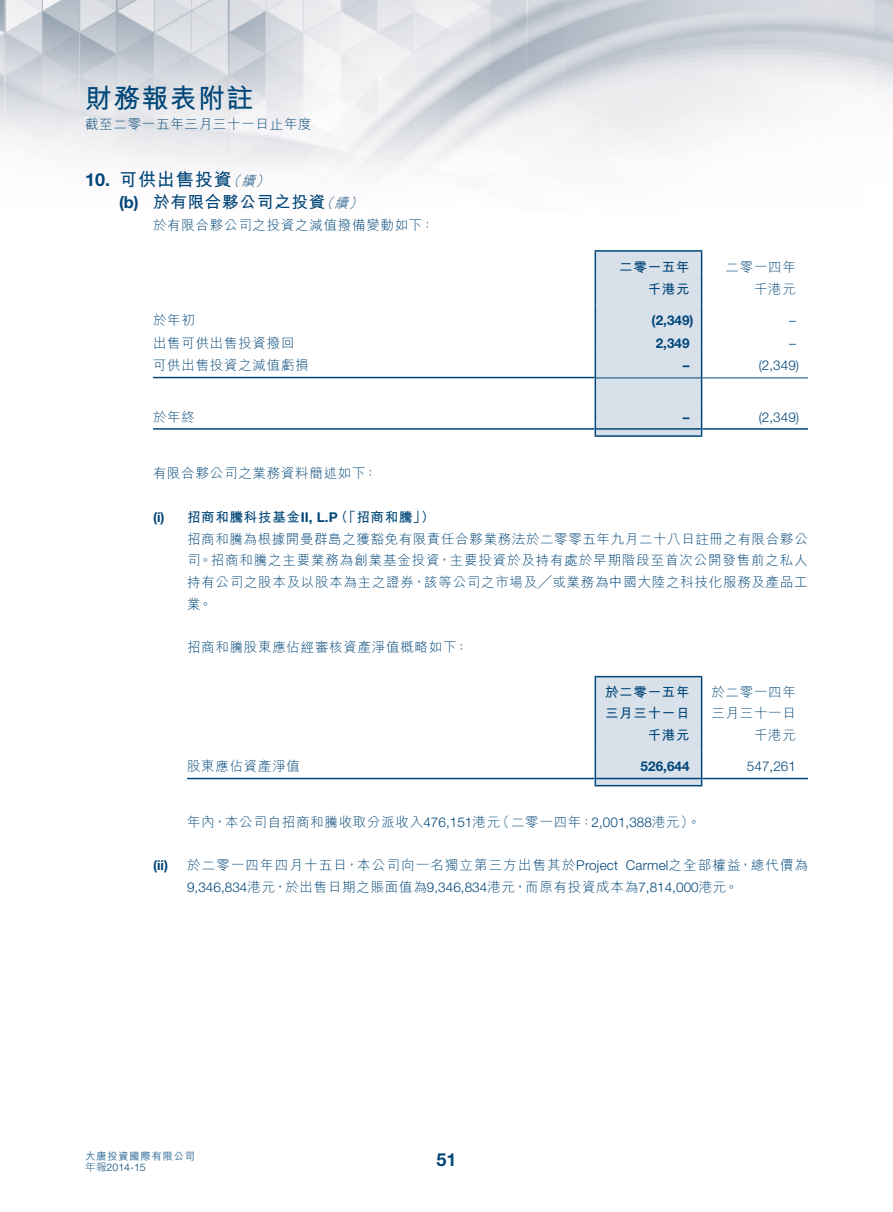
<style>
.page{position:relative;width:893px;height:1212px;background:#fff}
.page>*{position:absolute;margin:0;border:0;box-sizing:border-box;transform-origin:0 0}
.t1{font:700 27px "M Hei HK";letter-spacing:.05em;color:#004678}
.Heading_1{font:700 18px "M Hei HK";letter-spacing:.055em;color:#004678}
.Heading_1-2{font:700 18px "Helvetica Neue LT Std";color:#004678}
.Heading_2{font:700 16.5px "M Hei HK";letter-spacing:.05em;color:#004678}
.Heading_2-2{font:700 16.5px "Helvetica Neue LT Std";color:#004678}
.Body_Text{font:300 13.5px/21.8px "M Hei HK";letter-spacing:.055em;color:#004678;text-align:justify}
.Body_Text-2{font:300 13.5px "Helvetica Neue LT Std";letter-spacing:.005em;color:#004678}
.Body_Text-3{font:300 13.5px "M Hei HK";letter-spacing:.085em;color:#004678}
.Body_Text-4{font:700 13.5px "Helvetica Neue LT Std";letter-spacing:.005em;color:#004678}
.Body_Text-5{font:700 13.5px "M Hei HK";letter-spacing:.055em;color:#004678}
.Heading_3{font:700 13.5px "M Hei HK";letter-spacing:.055em;color:#004678}
.Heading_1-3{font:italic 300 13.5px "M Hei HK";color:#004678}
.Heading_2-3{font:italic 300 13.5px "M Hei HK";color:#004678}
.Heading_3-2{font:700 13.5px "Helvetica Neue LT Std";color:#004678}
.t2{font:700 10.5px "M Hei HK";letter-spacing:.055em;color:#4e81a6}
.t3{font:300 10.5px "Helvetica Neue LT Std";letter-spacing:.005em;color:#004678}
.s1{font-family:"Helvetica Neue LT Std"}
.s2{font-family:"M Hei HK"}
</style>
<div class="page">
<img style="left:0;top:0;width:893px;height:174px">
<hr style="left:595px;top:435px;width:107px;height:2px;background:#004678">
<hr style="left:595px;top:250px;width:107px;height:2px;background:#004678">
<div style="left:595px;top:251px;width:107px;height:185px;background:#d8e0ea"></div>
<hr style="left:153px;top:377px;width:442px;height:1px;background:#004678">
<hr style="left:596px;top:378px;width:105px;height:1px;background:#004678">
<hr style="left:702px;top:378px;width:106px;height:1px;background:#004678">
<hr style="left:153px;top:428px;width:442px;height:2px;background:#004678">
<hr style="left:596px;top:428px;width:105px;height:2px;background:#004678">
<hr style="left:702px;top:428px;width:106px;height:2px;background:#004678">
<hr style="left:595px;top:676px;width:107px;height:1px;background:#004678">
<svg style="left:595px;top:677px;width:107px;height:109px;background:#cfdae5"></svg>
<hr style="left:187px;top:778px;width:408px;height:1px;background:#004678">
<hr style="left:596px;top:778px;width:105px;height:1px;background:#004678">
<hr style="left:702px;top:778px;width:106px;height:1px;background:#004678">
<h1 class="t1" style="left:85px;top:78px;width:170px">財務報表附註</h1>
<p class="Body_Text" style="left:85px;top:113px;width:228px">截至二零一五年三月三十一日止年度</p>
<p class="Heading_1-2" style="left:85px;top:169px;width:27px">10.</p>
<p class="Heading_1" style="left:119px;top:166px;width:114px">可供出售投資</p>
<p class="Heading_1-3" style="left:241px;top:174px;width:19px">續</p>
<p class="Heading_1-3" style="left:226px;top:174px;width:19px">（</p>
<p class="Heading_1-3" style="left:256px;top:174px;width:19px">(</p>
<p class="Heading_2-2" style="left:119px;top:192px;width:21px">b( )</p>
<p class="Heading_2" style="left:153px;top:190px;width:174px">於有限合夥公司之投資</p>
<p class="Heading_2-3" style="left:335px;top:196px;width:19px">續</p>
<p class="Heading_2-3" style="left:320px;top:196px;width:19px">（</p>
<p class="Heading_2-3" style="left:349px;top:196px;width:19px">(</p>
<p class="Body_Text" style="left:153px;top:214px;width:283px">於有限合夥公司之投資之減值撥備變動如下：</p>
<p class="Body_Text" style="left:153px;top:309px;width:43px">於年初</p>
<p class="Body_Text" style="left:153px;top:332px;width:143px">出售可供出售投資撥回</p>
<p class="Body_Text" style="left:153px;top:354px;width:157px">可供出售投資之減值虧損</p>
<p class="Body_Text" style="left:153px;top:406px;width:43px">於年終</p>
<p class="Body_Text-5" style="left:619px;top:257px;width:72px">二零一五年</p>
<p class="Body_Text" style="left:726px;top:256px;width:72px">二零一四年</p>
<p class="Body_Text-5" style="left:648px;top:279px;width:43px">千港元</p>
<p class="Body_Text" style="left:754px;top:278px;width:43px">千港元</p>
<p class="Body_Text-4" style="left:652px;top:312px;width:44px">)2,349(</p>
<p class="Body_Text-2" style="left:789px;top:312px;width:8px">–</p>
<p class="Body_Text-4" style="left:656px;top:334px;width:35px">2,349</p>
<p class="Body_Text-2" style="left:789px;top:335px;width:8px">–</p>
<p class="Body_Text-4" style="left:683px;top:357px;width:8px">–</p>
<p class="Body_Text-2" style="left:759px;top:357px;width:42px">)2,349(</p>
<p class="Body_Text-4" style="left:683px;top:408px;width:8px">–</p>
<p class="Body_Text-2" style="left:759px;top:408px;width:42px">)2,349(</p>
<p class="Body_Text" style="left:153px;top:462px;width:226px">有限合夥公司之業務資料簡述如下：</p>
<p class="Heading_3-2" style="left:153px;top:509px;width:13px">)i(</p>
<p class="Body_Text-4" style="left:153px;top:857px;width:17px">)i i(</p>
<p class="Heading_3" style="left:187px;top:507px;width:152px">招商和騰科技基金<span class="s1">II P.L,</span></p>
<p class="Heading_3" style="left:334px;top:507px;width:93px">（「招商和騰「</p>
<p class="Heading_3" style="left:421px;top:507px;width:15px">(</p>
<p class="Body_Text" style="left:187px;top:528px;width:622px">招商和騰為根據開曼群島之獲豁免有限責任合夥業務法於二零零五年九月二十八日註冊之有限合夥公司。招商和騰之主要業務為創業基金投資，主要投資於及持有處於早期階段至首次公開發售前之私人持有公司之股本及以股本為主之證券，該等公司之市場及╱或業務為中國大陸之科技化服務及產品工業。</p>
<p class="Body_Text" style="left:187px;top:636px;width:283px">招商和騰股東應佔經審核資產淨值概略如下：</p>
<p class="Body_Text-5" style="left:605px;top:682px;width:86px">於二零一五年</p>
<p class="Body_Text-5" style="left:605px;top:704px;width:86px">三月三十一日</p>
<p class="Body_Text" style="left:711px;top:681px;width:86px">於二零一四年</p>
<p class="Body_Text" style="left:711px;top:702px;width:86px">三月三十一日</p>
<p class="Body_Text" style="left:754px;top:724px;width:43px">千港元</p>
<p class="Body_Text-5" style="left:648px;top:725px;width:43px">千港元</p>
<p class="Body_Text" style="left:187px;top:755px;width:115px">股東應佔資產淨值</p>
<p class="Body_Text-4" style="left:641px;top:758px;width:51px">526,644</p>
<p class="Body_Text" style="left:496px;top:810px;width:206px">（二零一四年：<span class="s1">2,001,388</span>港元。(</p>
<p class="Body_Text" style="left:187px;top:810px;width:315px">年內，本公司自招商和騰收取分派收入<span class="s1">476,151</span>港元</p>
<p class="Body_Text-2" style="left:747px;top:758px;width:51px">547,261</p>
<p class="Body_Text-3" style="left:187px;top:858px;width:433px">於二零一四年四月十五日，本公司向一名獨立第三方出售其於<span class="s1">Project</span></p>
<p class="Body_Text-3" style="left:626px;top:858px;width:184px"><span class="s1">Carmel</span>之全部權益，總代價為</p>
<p class="Body_Text-2" style="left:187px;top:879px;width:553px">9,346,834<span class="s2">港元，於出售日期之賬面值為</span>9,346,834<span class="s2">港元，而原有投資成本為</span>7,814,000<span class="s2">港元。</span></p>
<p class="t2" style="left:85px;top:1148px;width:112px">大唐投資國際有限公司</p>
<h2 class="Heading_1-2" style="left:436px;top:1148px;width:22px">51</h2>
<p class="t3" style="left:85px;top:1160px;width:62px"><span class="s2">年報</span>2014-15</p>
</div>
